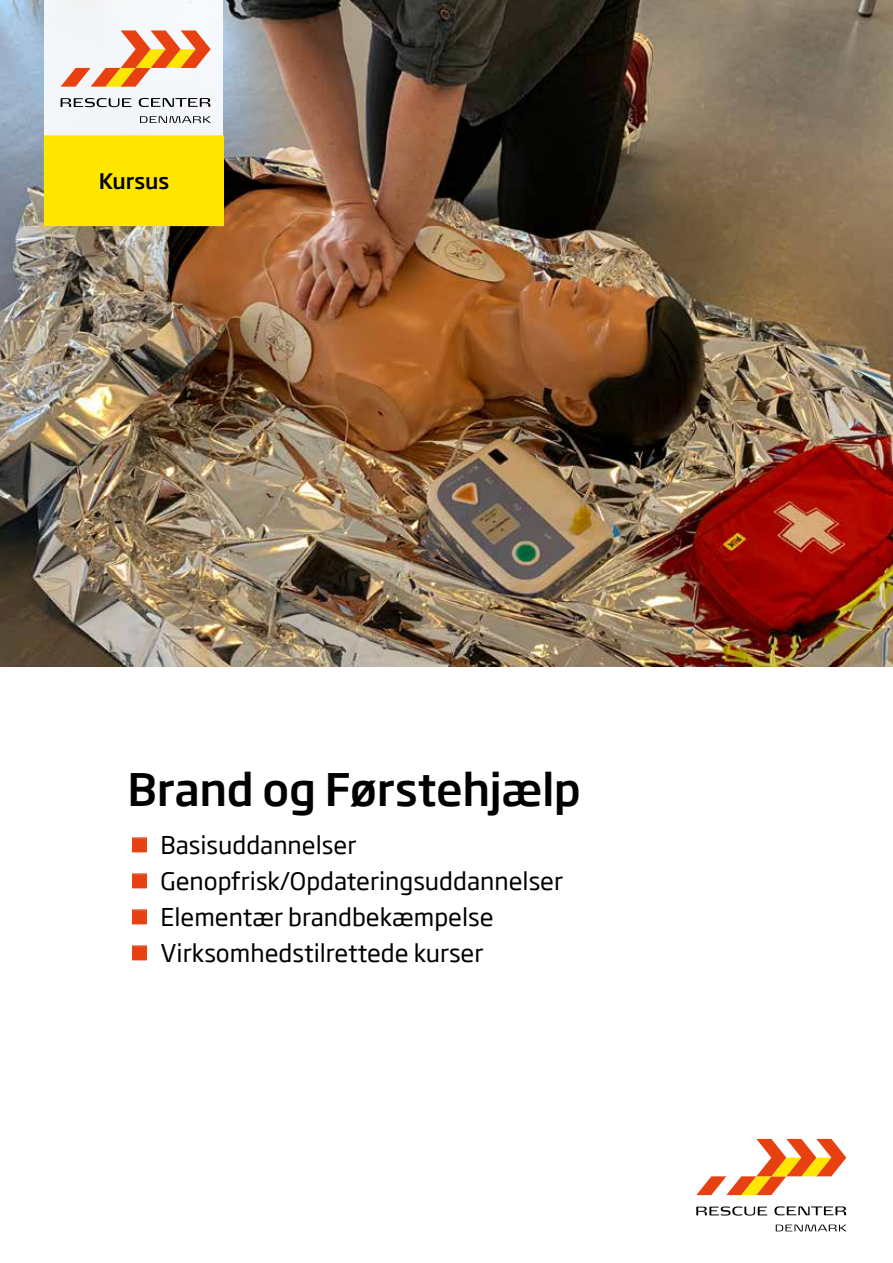
<style>
.page{position:relative;width:893px;height:1263px;background:#fff}
.page>*{position:absolute;margin:0;border:0;box-sizing:border-box;transform-origin:0 0}
.t1{font:500 43.95px "Soho Gothic Std";letter-spacing:-.01em;color:#000}
.t2{font:24px "Soho Gothic Std";color:#000}
.t3{font:500 21px "Soho Gothic Std";color:#000}
.s1{color:#e74011}
</style>
<div class="page">
<img style="left:0;top:0;width:893px;height:666px">
<div style="left:45px;top:0;width:178px;height:136px;background:#f4f6f9"></div>
<div style="left:45px;top:136px;width:178px;height:89px;background:#ffe600"></div>
<div style="left:44px;top:135px;width:180px;height:91px;border:2px solid #ffe600"></div>
<svg style="left:0;top:30px;width:871px;height:57px;background:#837365"></svg>
<svg style="left:61px;top:98px;width:71px;height:9px"></svg>
<svg style="left:139px;top:98px;width:71px;height:9px"></svg>
<svg style="left:140px;top:116px;width:71px;height:7px"></svg>
<svg style="left:696px;top:1139px;width:150px;height:56px"></svg>
<svg style="left:696px;top:1206px;width:71px;height:9px"></svg>
<svg style="left:774px;top:1206px;width:72px;height:9px"></svg>
<svg style="left:776px;top:1224px;width:70px;height:7px"></svg>
<p class="t3" style="left:99px;top:168px;width:72px">Kursus</p>
<h1 class="t1" style="left:128px;top:761px;width:455px">Brand og Førstehjælp</h1>
<p class="t2" style="left:131px;top:829px;width:227px"><span class="s1">■</span> Basisuddannelser</p>
<p class="t2" style="left:131px;top:865px;width:434px"><span class="s1">■</span> Genopfrisk/Opdateringsuddannelser</p>
<p class="t2" style="left:131px;top:901px;width:365px"><span class="s1">■</span> Elementær brandbekæmpelse</p>
<p class="t2" style="left:131px;top:937px;width:354px"><span class="s1">■</span> Virksomhedstilrettede kurser</p>
</div>
